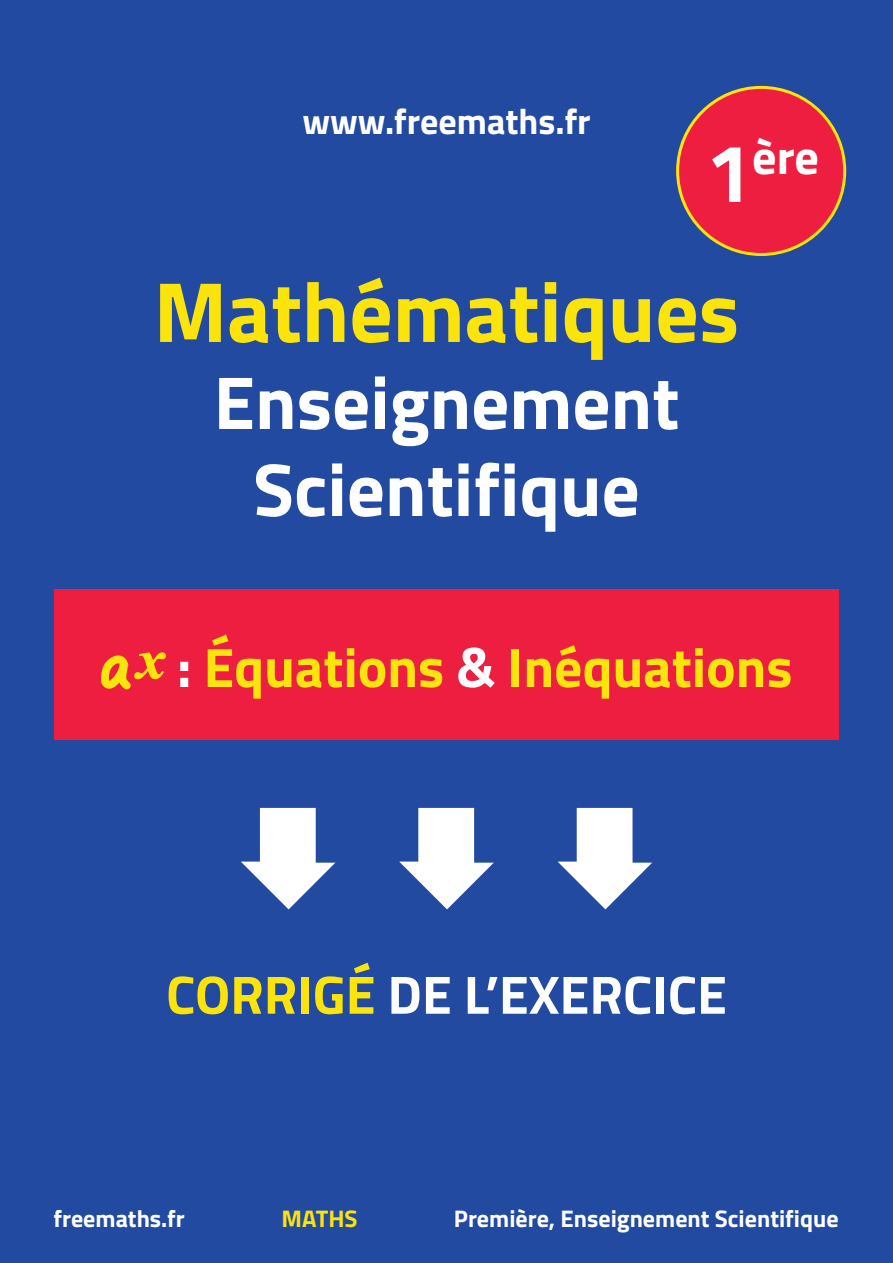
<style>
.page{position:relative;width:893px;height:1263px;background:#214aa0}
.page>*{position:absolute;margin:0;border:0;box-sizing:border-box;transform-origin:0 0}
.t1{font:700 85.5px "Titillium";color:#fbe30c}
.t2{font:700 75px/87px "Titillium";color:#fff;text-align:center}
.t3{font:700 55.5px "Titillium";color:#fbe30c}
.t4{font:700 54px "Titillium";color:#fff}
.t5{font:700 48.15px "Titillium";color:#fff}
.t6{font:700 36px "Titillium";color:#fff}
.t7{font:700 24px "Titillium";color:#fff}
.t8{font:700 24px "Titillium";color:#fbe30c}
.s1{font-size:82.5px}
.s2{font-family:"Gel Pen";font-weight:800}
.s3{color:#fff}
.s4{color:#fbe30c}
</style>
<div class="page">
<svg style="left:241px;top:808px;width:94px;height:101px"></svg>
<svg style="left:399px;top:808px;width:95px;height:101px"></svg>
<svg style="left:558px;top:808px;width:94px;height:101px"></svg>
<div style="left:678px;top:87px;width:167px;height:167px;background:#ed1e40;border-radius:50%"></div>
<div style="left:54px;top:589px;width:785px;height:151px;background:#ed1e40"></div>
<h3 class="t6" style="left:302px;top:94px;width:290px">www.freemaths.fr</h3>
<h3 class="t5" style="left:706px;top:121px;width:115px"><span class="s1">1</span>ère</h3>
<h1 class="t1" style="left:154px;top:247px;width:587px">Mathématiques</h1>
<h2 class="t2" style="left:214px;top:355px;width:467px">Enseignement<br>Scientifique</h2>
<p class="t3" style="left:100px;top:625px;width:694px"><span class="s2">a</span><sup>x</sup> <span class="s3">:</span> Équations <span class="s3">&amp;</span> Inéquations</p>
<h3 class="t4" style="left:166px;top:953px;width:562px"><span class="s4">CORRIGÉ</span> DE L’EXERCICE</h3>
<p class="t7" style="left:54px;top:1200px;width:133px">freemaths.fr</p>
<p class="t8" style="left:282px;top:1200px;width:78px">MATHS</p>
<p class="t7" style="left:454px;top:1200px;width:386px">Première, Enseignement Scientifique</p>
</div>
